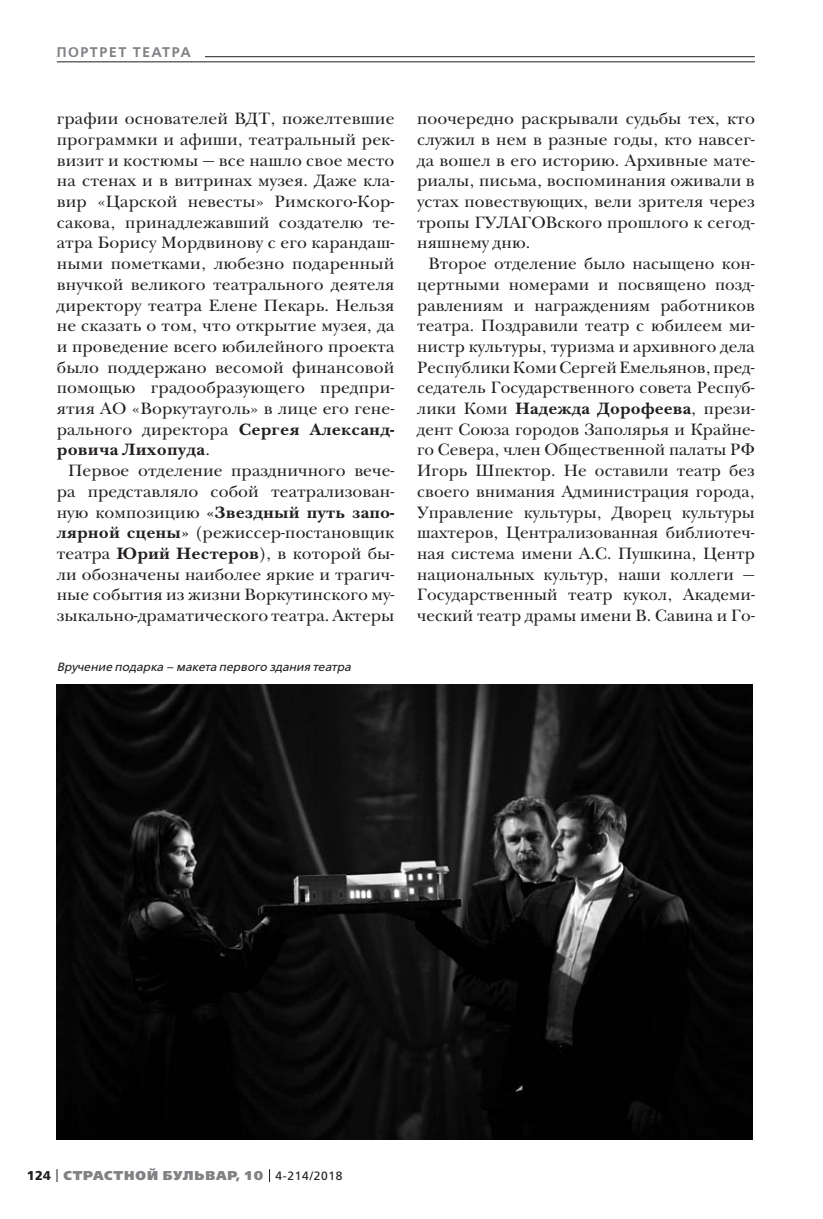
<style>
.page{position:relative;width:823px;height:1219px;background:#fff}
.page>*{position:absolute;margin:0;border:0;box-sizing:border-box;transform-origin:0 0}
.t1{font:17px/20.6px "New Baskerville ITC";letter-spacing:.005em;color:#231f20;text-align:justify}
.t2{font:600 14px "Free Set";letter-spacing:.11em;color:#808285}
.t3{font:800 12.8px "Free Set";letter-spacing:.07em;color:#808285}
.t4{font:italic 12px "Free Set";color:#231f20}
.s1{font-weight:700}
.s2{font-weight:700;color:#231f20}
.s3{font-weight:400;font-size:12px;color:#231f20}
</style>
<div class="page">
<svg style="left:57px;top:1169px;width:1px;height:13px"></svg>
<svg style="left:269px;top:1169px;width:1px;height:13px"></svg>
<hr style="left:57px;top:56px;width:697px;height:1px;background:#231f20">
<div style="left:57px;top:41px;width:147px;height:21px;background:#fff"></div>
<hr style="left:57px;top:62px;width:697px;height:1px;background:#231f20">
<img style="left:57px;top:684px;width:694px;height:456px">
<p class="t2" style="left:57px;top:45px;width:135px">ПОРТРЕТ ТЕАТРА</p>
<p class="t1" style="left:57px;top:110px;width:339px">графии основателей ВДТ, пожелтевшие программки и афиши, театральный рек&shy;визит и костюмы — все нашло свое место на стенах и в витринах музея. Даже кла&shy;вир «Царской невесты» Римского-Кор&shy;сакова, принадлежавший создателю те&shy;атра Борису Мордвинову с его карандаш&shy;ными пометками, любезно подаренный внучкой великого театрального деятеля директору театра Елене Пекарь. Нельзя не сказать о том, что открытие музея, да и проведение всего юбилейного проекта было поддержано весомой финансовой помощью градообразующего предпри&shy;ятия АО «Воркутауголь» в лице его гене&shy;рального директора <span class="s1">Сергея Александ&shy;ровича Лихопуда</span>.</p>
<p class="t1" style="left:57px;top:462px;width:339px;text-indent:11px">Первое отделение праздничного вече&shy;ра представляло собой театрализован&shy;ную композицию <span class="s1">«Звездный путь запо&shy;лярной сцены»</span> (режиссер-постановщик театра <span class="s1">Юрий Нестеров</span>), в которой бы&shy;ли обозначены наиболее яркие и трагич&shy;ные события из жизни Воркутинского му&shy;зыкально-драматического театра. Актеры</p>
<p class="t4" style="left:57px;top:661px;width:295px">Вручение подарка – макета первого здания театра</p>
<p class="t1" style="left:417px;top:110px;width:339px">поочередно раскрывали судьбы тех, кто служил в нем в разные годы, кто навсег&shy;да вошел в его историю. Архивные мате&shy;риалы, письма, воспоминания оживали в устах повествующих, вели зрителя через тропы ГУЛАГОВского прошлого к сегод&shy;няшнему дню.</p>
<p class="t1" style="left:417px;top:255px;width:339px;text-indent:11px">Второе отделение было насыщено кон&shy;цертными номерами и посвящено позд&shy;равлениям и награждениям работников театра. Поздравили театр с юбилеем ми&shy;нистр культуры, туризма и архивного дела Республики Коми Сергей Емельянов, пред&shy;седатель Государственного совета Респуб&shy;лики Коми <span class="s1">Надежда Дорофеева</span>, прези&shy;дент Союза городов Заполярья и Крайне&shy;го Севера, член Общественной палаты РФ Игорь Шпектор. Не оставили театр без своего внимания Администрация города, Управление культуры, Дворец культуры шахтеров, Централизованная библиотеч&shy;ная система имени А.С. Пушкина, Центр национальных культур, наши коллеги — Государственный театр кукол, Академи&shy;ческий театр драмы имени В. Савина и Го-</p>
<p class="t3" style="left:27px;top:1169px;width:317px"><span class="s2">124</span> СТРАСТНОЙ БУЛЬВАР, 10 <span class="s3">4-214/2018</span></p>
</div>
